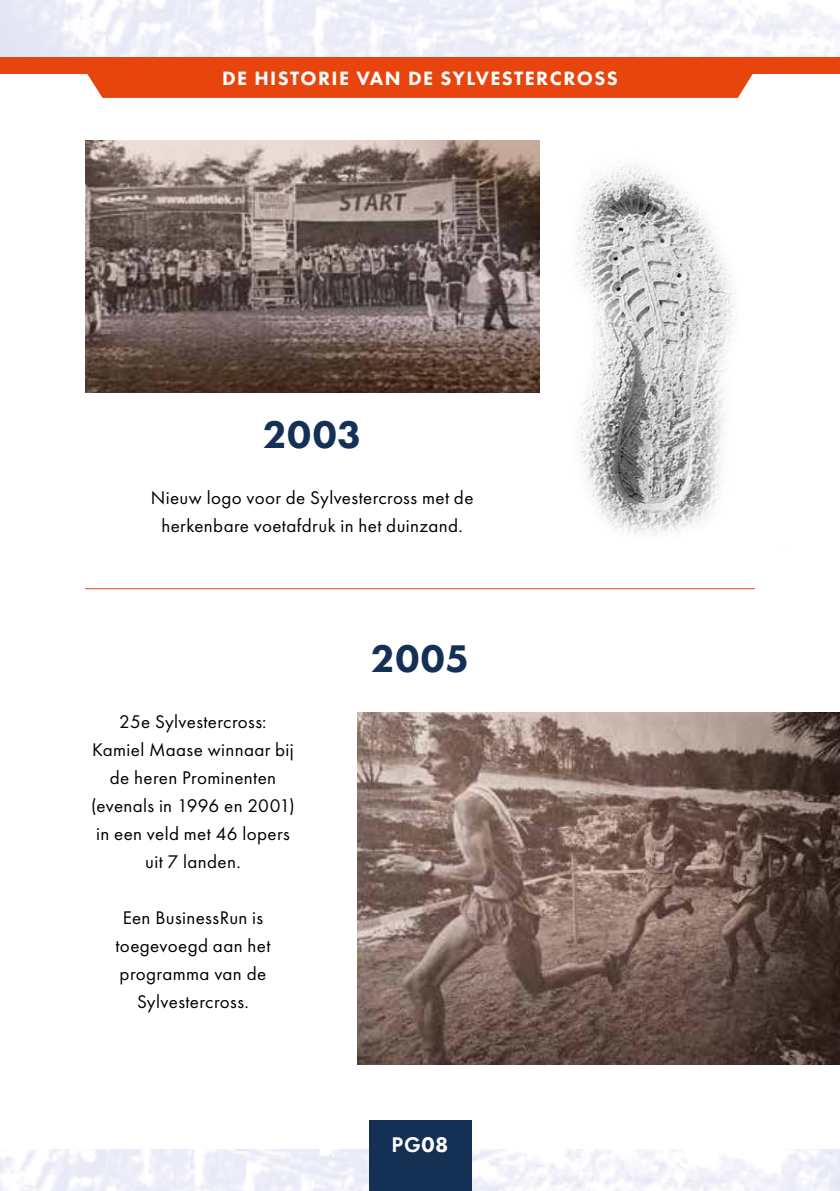
<style>
.page{position:relative;width:840px;height:1191px;background:#fff}
.page>*{position:absolute;margin:0;border:0;box-sizing:border-box;transform-origin:0 0}
.t1{font:800 40px "Futura PT";letter-spacing:.015em;color:#143055}
.t2{font:600 22px "Futura PT";color:#fff}
.t3{font:800 20px "Futura PT";letter-spacing:.07em;color:#fff}
.t4{font:19px/28px "Futura PT";letter-spacing:.02em;color:#000;text-align:center}
.s1{font-weight:800}
</style>
<div class="page">
<img style="left:0;top:1149px;width:839px;height:42px">
<div style="left:369px;top:1120px;width:102px;height:71px;background:#143055"></div>
<div style="left:0;top:56px;width:839px;height:18px;background:#e8440e"></div>
<div style="left:85px;top:56px;width:669px;height:42px;background:#e8440e"></div>
<img style="left:85px;top:140px;width:454px;height:252px">
<hr style="left:85px;top:588px;width:669px;height:1px;background:#e8440e">
<img style="left:357px;top:713px;width:482px;height:351px">
<img style="left:574px;top:164px;width:160px;height:370px">
<p class="t3" style="left:222px;top:65px;width:397px">DE HISTORIE VAN DE SYLVESTERCROSS</p>
<h1 class="t1" style="left:262px;top:410px;width:100px">2003</h1>
<p class="t4" style="left:151px;top:484px;width:324px">Nieuw logo voor de Sylvestercross met de herkenbare voetafdruk in het duinzand.</p>
<p class="t4" style="left:91px;top:708px;width:205px">25e Sylvestercross:<br>Kamiel Maase winnaar bij de heren Prominenten (evenals in 1996 en 2001) in een veld met 46 lopers uit 7 landen.</p>
<p class="t4" style="left:115px;top:904px;width:156px">Een BusinessRun is toegevoegd aan het programma van de<br>Sylvestercross.</p>
<h1 class="t1" style="left:370px;top:634px;width:100px">2005</h1>
<p class="t2" style="left:391px;top:1131px;width:58px">PG<span class="s1">08</span></p>
</div>
